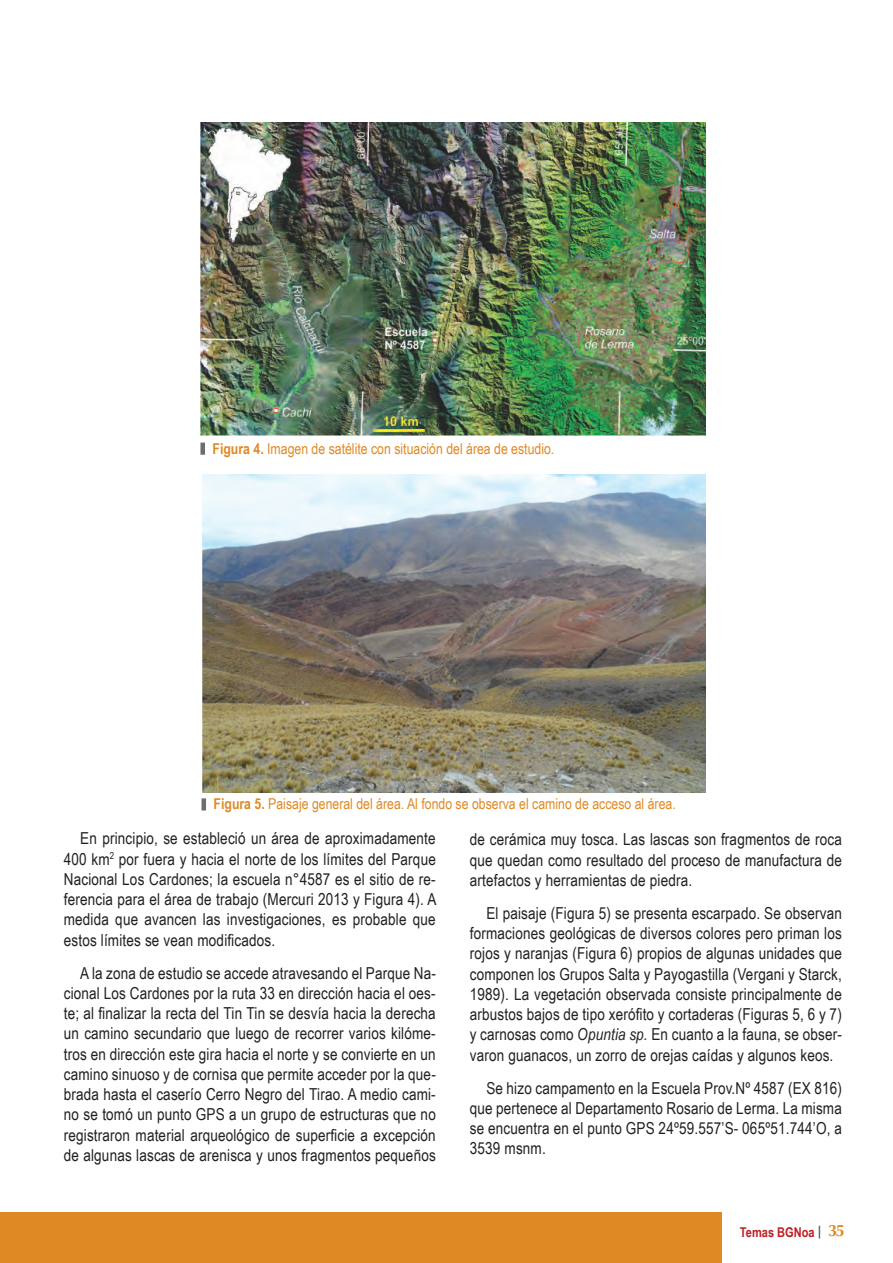
<style>
.page{position:relative;width:893px;height:1263px;background:#fff}
.page>*{position:absolute;margin:0;border:0;box-sizing:border-box;transform-origin:0 0}
.t1{font:16.5px/20.2px "Arial Narrow";letter-spacing:.01em;color:#231f20;text-align:justify}
.t2{font:15px "Arial Narrow";color:#de8924}
.t3{font:700 13.5px "Arial Narrow";color:#be1e23}
.s1{font-weight:700}
.s2{font-style:italic}
.s3{font-family:"Optima";font-size:16.5px;color:#de8924}
</style>
<div class="page">
<div style="left:0;top:1213px;width:721px;height:50px;background:#de8924"></div>
<svg style="left:819px;top:1226px;width:1px;height:12px"></svg>
<img style="left:200px;top:122px;width:506px;height:314px">
<img style="left:203px;top:474px;width:503px;height:318px">
<div style="left:200px;top:443px;width:5px;height:12px;background:#6c6d70"></div>
<hr style="left:202px;top:798px;width:4px;height:12px;background:#6c6d70">
<p class="t2" style="left:212px;top:437px;width:343px"><span class="s1">Figura 4.</span> Imagen de satélite con situación del área de estudio.</p>
<p class="t2" style="left:214px;top:793px;width:464px"><span class="s1">Figura 5.</span> Paisaje general del área. Al fondo se observa el camino de acceso al área.</p>
<p class="t1" style="left:64px;top:828px;width:374px;text-indent:16px">En principio, se estableció un área de aproximadamente 400 km<sup>2</sup> por fuera y hacia el norte de los límites del Parque Nacional Los Cardones; la escuela n°4587 es el sitio de re&shy;ferencia para el área de trabajo (Mercuri 2013 y Figura 4). A medida que avancen las investigaciones, es probable que estos límites se vean modificados.</p>
<p class="t1" style="left:64px;top:962px;width:374px;text-indent:16px">A la zona de estudio se accede atravesando el Parque Na&shy;cional Los Cardones por la ruta 33 en dirección hacia el oes&shy;te; al finalizar la recta del Tin Tin se desvía hacia la derecha un camino secundario que luego de recorrer varios kilóme&shy;tros en dirección este gira hacia el norte y se convierte en un camino sinuoso y de cornisa que permite acceder por la que&shy;brada hasta el caserío Cerro Negro del Tirao. A medio cami&shy;no se tomó un punto GPS a un grupo de estructuras que no registraron material arqueológico de superficie a excepción de algunas lascas de arenisca y unos fragmentos pequeños</p>
<p class="t1" style="left:470px;top:829px;width:373px">de cerámica muy tosca. Las lascas son fragmentos de roca que quedan como resultado del proceso de manufactura de artefactos y herramientas de piedra.</p>
<p class="t1" style="left:470px;top:902px;width:374px;text-indent:16px">El paisaje (Figura 5) se presenta escarpado. Se observan formaciones geológicas de diversos colores pero priman los rojos y naranjas (Figura 6) propios de algunas unidades que componen los Grupos Salta y Payogastilla (Vergani y Starck, 1989). La vegetación observada consiste principalmente de arbustos bajos de tipo xerófito y cortaderas (Figuras 5, 6 y 7) y carnosas como <span class="s2">Opuntia sp.</span> En cuanto a la fauna, se obser&shy;varon guanacos, un zorro de orejas caídas y algunos keos.</p>
<p class="t1" style="left:470px;top:1077px;width:374px;text-indent:16px">Se hizo campamento en la Escuela Prov.Nº 4587 (EX 816) que pertenece al Departamento Rosario de Lerma. La misma se encuentra en el punto GPS 24º59.557’S- 065º51.744’O, a 3539 msnm.</p>
<p class="t3" style="left:740px;top:1222px;width:106px">Temas BGNoa <span class="s3">35</span></p>
</div>
